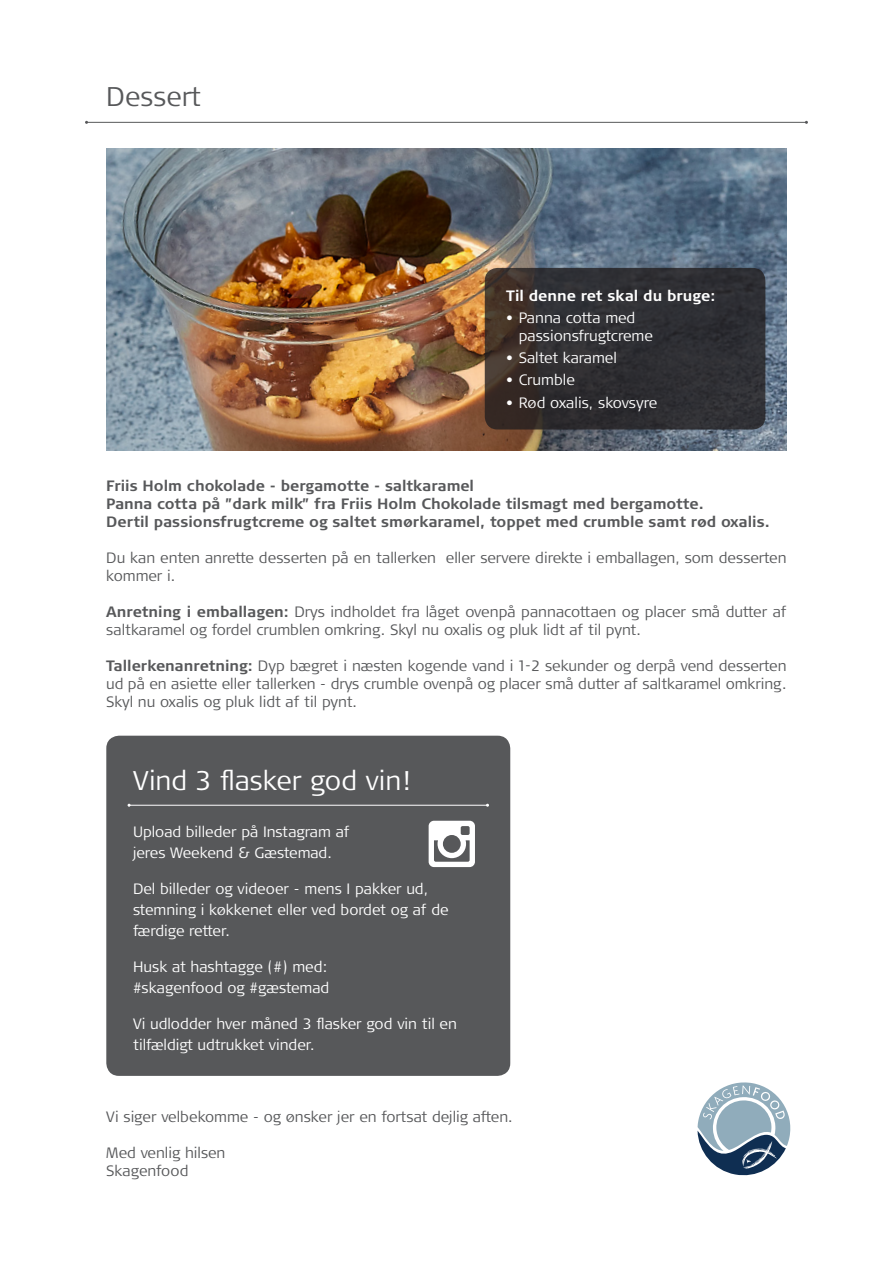
<style>
.page{position:relative;width:893px;height:1263px;background:#fff}
.page>*{position:absolute;margin:0;border:0;box-sizing:border-box;transform-origin:0 0}
.t1{font:300 27px "Signa OT";color:#fff}
.t2{font:300 27px "Signa OT";color:#57585a}
.t3{font:300 15px/18px "Signa OT";color:#57585a}
.t4{font:300 15px/21px "Signa OT";color:#fff}
.t5{font:700 15px "Signa OT";color:#57585a}
.t6{font:700 15px "Signa OT";color:#fff}
.s1{font-weight:700}
</style>
<div class="page">
<svg style="left:697px;top:1082px;width:94px;height:94px"></svg>
<hr style="left:87px;top:122px;width:719px;height:1px;background:#57585a">
<img style="left:106px;top:149px;width:681px;height:302px">
<div style="left:106px;top:736px;width:404px;height:340px;background:#57585a;border-radius:13px"></div>
<hr style="left:129px;top:805px;width:358px;height:1px;background:#fff">
<svg style="left:429px;top:821px;width:46px;height:46px"></svg>
<svg style="left:485px;top:268px;width:280px;height:161px;background:#312e30"></svg>
<p class="t2" style="left:106px;top:81px;width:96px">Dessert</p>
<p class="t6" style="left:506px;top:287px;width:211px">Til denne ret skal du bruge:</p>
<p class="t4" style="left:506px;top:307px;width:131px">• Panna cotta med</p>
<p class="t4" style="left:519px;top:325px;width:136px">passionsfrugtcreme</p>
<p class="t4" style="left:506px;top:347px;width:112px">• Saltet karamel</p>
<p class="t4" style="left:506px;top:370px;width:70px">• Crumble</p>
<p class="t4" style="left:506px;top:392px;width:153px">• Rød oxalis, skovsyre</p>
<p class="t5" style="left:106px;top:477px;width:369px">Friis Holm chokolade - bergamotte - saltkaramel</p>
<p class="t5" style="left:106px;top:495px;width:599px">Panna cotta på ”dark milk” fra Friis Holm Chokolade tilsmagt med bergamotte.</p>
<p class="t5" style="left:106px;top:513px;width:665px">Dertil passionsfrugtcreme og saltet smørkaramel, toppet med crumble samt rød oxalis.</p>
<p class="t3" style="left:106px;top:549px;width:682px">Du kan enten anrette desserten på en tallerken eller servere direkte i emballagen, som desserten kommer i.</p>
<p class="t3" style="left:106px;top:603px;width:682px"><span class="s1">Anretning i emballagen:</span> Drys indholdet fra låget ovenpå pannacottaen og placer små dutter af saltkaramel og fordel crumblen omkring. Skyl nu oxalis og pluk lidt af til pynt.</p>
<p class="t3" style="left:106px;top:657px;width:682px;text-align:justify"><span class="s1">Tallerkenanretning:</span> Dyp bægret i næsten kogende vand i 1-2 sekunder og derpå vend desserten ud på en asiette eller tallerken - drys crumble ovenpå og placer små dutter af saltkaramel omkring.<br>Skyl nu oxalis og pluk lidt af til pynt.</p>
<p class="t1" style="left:133px;top:766px;width:278px">Vind 3 flasker god vin!</p>
<p class="t4" style="left:133px;top:821px;width:218px">Upload billeder på Instagram af</p>
<p class="t4" style="left:133px;top:842px;width:200px">jeres Weekend &amp; Gæstemad.</p>
<p class="t4" style="left:133px;top:878px;width:317px">Del billeder og videoer - mens I pakker ud, stemning i køkkenet eller ved bordet og af de færdige retter.</p>
<p class="t4" style="left:133px;top:956px;width:196px">Husk at hashtagge (#) med:</p>
<p class="t4" style="left:133px;top:977px;width:198px">#skagenfood og #gæstemad</p>
<p class="t4" style="left:133px;top:1013px;width:325px">Vi udlodder hver måned 3 flasker god vin til en tilfældigt udtrukket vinder.</p>
<p class="t3" style="left:106px;top:1108px;width:408px">Vi siger velbekomme - og ønsker jer en fortsat dejlig aften.</p>
<p class="t3" style="left:106px;top:1144px;width:121px">Med venlig hilsen</p>
<p class="t3" style="left:106px;top:1162px;width:84px">Skagenfood</p>
</div>
